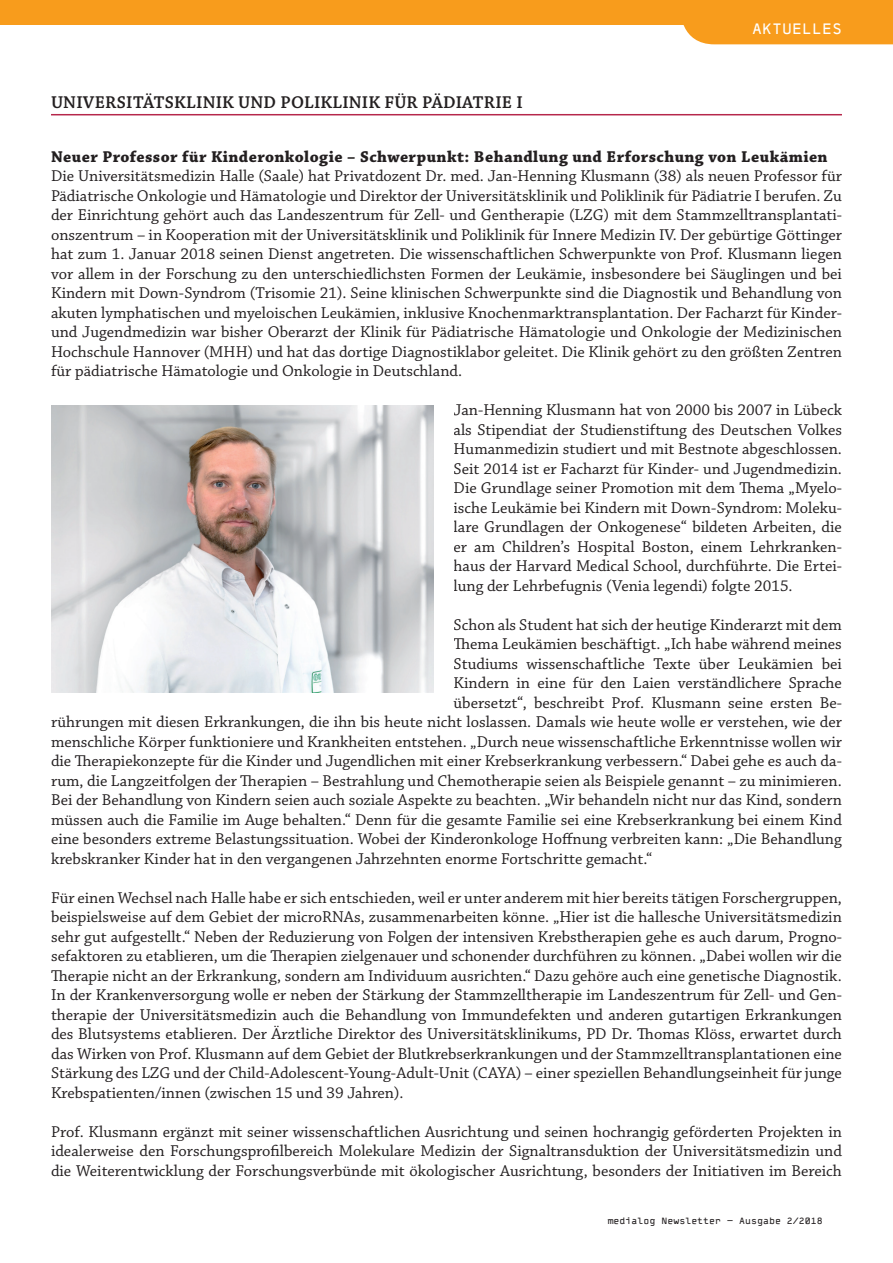
<style>
.page{position:relative;width:893px;height:1263px;background:#fff}
.page>*{position:absolute;margin:0;border:0;box-sizing:border-box;transform-origin:0 0}
.t1{font:600 18px "Chaparral Pro";letter-spacing:.01em;color:#231f20}
.t2{font:16.5px/19.5px "Chaparral Pro";color:#231f20;text-align:justify}
.t3{font:700 16.5px "Chaparral Pro";letter-spacing:.025em;color:#231f20}
.t4{font:15px "Typestar OCR";color:#fff}
.t5{font:9px "Typestar OCR";color:#231f20}
</style>
<div class="page">
<div style="left:0;top:0;width:893px;height:25px;background:#f89c1c"></div>
<div style="left:683px;top:25px;width:210px;height:19px;background:#f89c1c"></div>
<hr style="left:51px;top:114px;width:791px;height:1px;background:#b6274b">
<img style="left:51px;top:406px;width:383px;height:287px">
<p class="t1" style="left:51px;top:92px;width:473px">UNIVERSITÄTSKLINIK UND POLIKLINIK FÜR PÄDIATRIE I</p>
<p class="t4" style="left:752px;top:19px;width:91px">AKTUELLES</p>
<p class="t3" style="left:51px;top:147px;width:778px">Neuer Professor für Kinderonkologie – Schwerpunkt: Behandlung und Erforschung von Leukämien</p>
<p class="t2" style="left:51px;top:167px;width:792px">Die Universitätsmedizin Halle (Saale) hat Privatdozent Dr. med. Jan-Henning Klusmann (38) als neuen Professor für Pädiatrische Onkologie und Hämatologie und Direktor der Universitätsklinik und Poliklinik für Pädiatrie I berufen. Zu der Einrichtung gehört auch das Landeszentrum für Zell- und Gentherapie (LZG) mit dem Stammzelltransplantati&shy;onszentrum – in Kooperation mit der Universitätsklinik und Poliklinik für Innere Medizin IV. Der gebürtige Göttinger hat zum 1. Januar 2018 seinen Dienst angetreten. Die wissenschaftlichen Schwerpunkte von Prof. Klusmann liegen vor allem in der Forschung zu den unterschiedlichsten Formen der Leukämie, insbesondere bei Säuglingen und bei Kindern mit Down-Syndrom (Trisomie 21). Seine klinischen Schwerpunkte sind die Diagnostik und Behandlung von akuten lymphatischen und myeloischen Leukämien, inklusive Knochenmarktransplantation. Der Facharzt für Kinder&shy;und Jugendmedizin war bisher Oberarzt der Klinik für Pädiatrische Hämatologie und Onkologie der Medizinischen Hochschule Hannover (MHH) und hat das dortige Diagnostiklabor geleitet. Die Klinik gehört zu den größten Zentren für pädiatrische Hämatologie und Onkologie in Deutschland.</p>
<p class="t2" style="left:454px;top:401px;width:390px">Jan-Henning Klusmann hat von 2000 bis 2007 in Lübeck als Stipendiat der Studienstiftung des Deutschen Volkes Humanmedizin studiert und mit Bestnote abgeschlossen.<br>Seit 2014 ist er Facharzt für Kinder- und Jugendmedizin.<br>Die Grundlage seiner Promotion mit dem Thema „Myelo&shy;ische Leukämie bei Kindern mit Down-Syndrom: Moleku&shy;lare Grundlagen der Onkogenese“ bildeten Arbeiten, die er am Children’s Hospital Boston, einem Lehrkranken&shy;haus der Harvard Medical School, durchführte. Die Ertei&shy;lung der Lehrbefugnis (Venia legendi) folgte 2015.</p>
<p class="t2" style="left:454px;top:615px;width:390px">Schon als Student hat sich der heutige Kinderarzt mit dem</p>
<p class="t2" style="left:454px;top:635px;width:390px">Thema Leukämien beschäftigt. „Ich habe während meines</p>
<p class="t2" style="left:454px;top:654px;width:390px">Studiums wissenschaftliche Texte über Leukämien bei</p>
<p class="t2" style="left:454px;top:674px;width:390px">Kindern in eine für den Laien verständlichere Sprache</p>
<p class="t2" style="left:454px;top:693px;width:390px">übersetzt“, beschreibt Prof. Klusmann seine ersten Be-</p>
<p class="t2" style="left:51px;top:713px;width:792px">rührungen mit diesen Erkrankungen, die ihn bis heute nicht loslassen. Damals wie heute wolle er verstehen, wie der</p>
<p class="t2" style="left:51px;top:732px;width:792px">menschliche Körper funktioniere und Krankheiten entstehen. „Durch neue wissenschaftliche Erkenntnisse wollen wir</p>
<p class="t2" style="left:51px;top:752px;width:792px">die Therapiekonzepte für die Kinder und Jugendlichen mit einer Krebserkrankung verbessern.“ Dabei gehe es auch da-</p>
<p class="t2" style="left:51px;top:771px;width:792px">rum, die Langzeitfolgen der Therapien – Bestrahlung und Chemotherapie seien als Beispiele genannt – zu minimieren.</p>
<p class="t2" style="left:51px;top:791px;width:792px">Bei der Behandlung von Kindern seien auch soziale Aspekte zu beachten. „Wir behandeln nicht nur das Kind, sondern</p>
<p class="t2" style="left:51px;top:810px;width:792px">müssen auch die Familie im Auge behalten.“ Denn für die gesamte Familie sei eine Krebserkrankung bei einem Kind</p>
<p class="t2" style="left:51px;top:830px;width:792px">eine besonders extreme Belastungssituation. Wobei der Kinderonkologe Hoffnung verbreiten kann: „Die Behandlung</p>
<p class="t2" style="left:51px;top:849px;width:602px">krebskranker Kinder hat in den vergangenen Jahrzehnten enorme Fortschritte gemacht.“</p>
<p class="t2" style="left:51px;top:888px;width:792px">Für einen Wechsel nach Halle habe er sich entschieden, weil er unter anderem mit hier bereits tätigen Forschergruppen, beispielsweise auf dem Gebiet der microRNAs, zusammenarbeiten könne. „Hier ist die hallesche Universitätsmedizin sehr gut aufgestellt.“ Neben der Reduzierung von Folgen der intensiven Krebstherapien gehe es auch darum, Progno&shy;sefaktoren zu etablieren, um die Therapien zielgenauer und schonender durchführen zu können. „Dabei wollen wir die Therapie nicht an der Erkrankung, sondern am Individuum ausrichten.“ Dazu gehöre auch eine genetische Diagnostik.<br>In der Krankenversorgung wolle er neben der Stärkung der Stammzelltherapie im Landeszentrum für Zell- und Gen&shy;therapie der Universitätsmedizin auch die Behandlung von Immundefekten und anderen gutartigen Erkrankungen des Blutsystems etablieren. Der Ärztliche Direktor des Universitätsklinikums, PD Dr. Thomas Klöss, erwartet durch das Wirken von Prof. Klusmann auf dem Gebiet der Blutkrebserkrankungen und der Stammzelltransplantationen eine Stärkung des LZG und der Child-Adolescent-Young-Adult-Unit (CAYA) – einer speziellen Behandlungseinheit für junge Krebspatienten/innen (zwischen 15 und 39 Jahren).</p>
<p class="t2" style="left:51px;top:1122px;width:792px">Prof. Klusmann ergänzt mit seiner wissenschaftlichen Ausrichtung und seinen hochrangig geförderten Projekten in idealerweise den Forschungsprofilbereich Molekulare Medizin der Signaltransduktion der Universitätsmedizin und die Weiterentwicklung der Forschungsverbünde mit ökologischer Ausrichtung, besonders der Initiativen im Bereich</p>
<p class="t5" style="left:608px;top:1215px;width:217px">medialog Newsletter - Ausgabe 2/2018</p>
</div>
